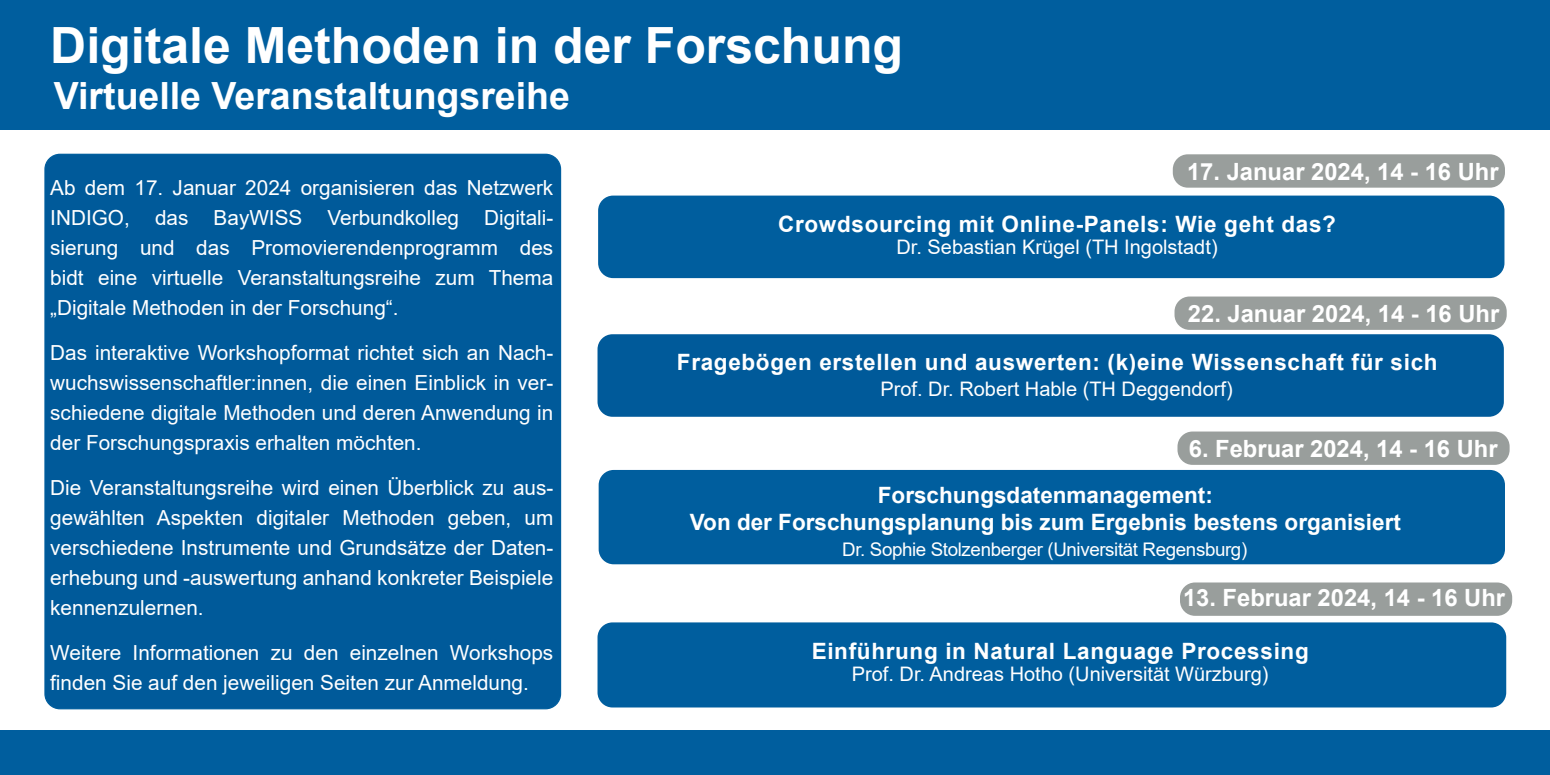
<style>
.page{position:relative;width:1550px;height:775px;background:#fff}
.page>*{position:absolute;margin:0;border:0;box-sizing:border-box;transform-origin:0 0}
.Einf__Abs__Kopie{font:700 50px "Arial";color:#fff}
.Einf__Abs__Kopie-2{font:700 37.5px "Arial";color:#fff}
.Einf__Abs__Kopie-3{font:700 23.75px "Arial";color:#fff}
.Einf__Abs__Kopie-4{font:700 22.5px "Arial";letter-spacing:.03em;color:#fff}
.Einf__Abs__Kopie-5{font:700 22.5px/27px "Arial";color:#fff;text-align:center}
.t1{font:20.75px/30px "Arial";color:#fff;text-align:justify}
.Einf__Abs__Kopie-6{font:20px "Arial";color:#fff}
.Einf__Abs__Kopie-7{font:18.75px "Arial";letter-spacing:-.02em;color:#fff}
</style>
<div class="page">
<div style="left:599px;top:470px;width:906px;height:94px;background:#005e9e;border-radius:15px"></div>
<div style="left:598px;top:622px;width:908px;height:86px;background:#005e9e;border-radius:15px"></div>
<div style="left:598px;top:334px;width:906px;height:83px;background:#005a9a;border-radius:15px"></div>
<div style="left:0;top:0;width:1550px;height:130px;background:#005e9e"></div>
<div style="left:0;top:731px;width:1550px;height:44px;background:#005e9e"></div>
<div style="left:45px;top:154px;width:516px;height:555px;background:#005a9a;border-radius:15px"></div>
<div style="left:1173px;top:154px;width:332px;height:34px;background:#999e9c;border-radius:15px"></div>
<div style="left:598px;top:196px;width:906px;height:82px;background:#005e9e;border-radius:15px"></div>
<div style="left:1175px;top:297px;width:332px;height:33px;background:#999e9c;border-radius:15px"></div>
<div style="left:1178px;top:432px;width:332px;height:33px;background:#999e9c;border-radius:15px"></div>
<div style="left:1180px;top:582px;width:332px;height:34px;background:#999e9c;border-radius:15px"></div>
<p class="Einf__Abs__Kopie" style="left:50px;top:10px;width:854px">Digitale Methoden in der Forschung</p>
<p class="Einf__Abs__Kopie-2" style="left:54px;top:69px;width:518px">Virtuelle Veranstaltungsreihe</p>
<p class="t1" style="left:50px;top:173px;width:505px">Ab dem 17. Januar 2024 organisieren das Netzwerk INDIGO, das BayWISS Verbundkolleg Digitali&shy;sierung und das Promovierendenprogramm des bidt eine virtuelle Veranstaltungsreihe zum Thema „Digitale Methoden in der Forschung“.</p>
<p class="t1" style="left:50px;top:338px;width:505px">Das interaktive Workshopformat richtet sich an Nach&shy;wuchswissenschaftler:innen, die einen Einblick in ver&shy;schiedene digitale Methoden und deren Anwendung in der Forschungspraxis erhalten möchten.</p>
<p class="t1" style="left:50px;top:473px;width:505px">Die Veranstaltungsreihe wird einen Überblick zu aus&shy;gewählten Aspekten digitaler Methoden geben, um verschiedene Instrumente und Grundsätze der Daten&shy;erhebung und -auswertung anhand konkreter Beispiele kennenzulernen.</p>
<p class="t1" style="left:50px;top:638px;width:505px">Weitere Informationen zu den einzelnen Workshops finden Sie auf den jeweiligen Seiten zur Anmeldung.</p>
<p class="Einf__Abs__Kopie-3" style="left:1187px;top:155px;width:313px">17. Januar 2024, 14 - 16 Uhr</p>
<p class="Einf__Abs__Kopie-4" style="left:778px;top:208px;width:559px">Crowdsourcing mit Online-Panels: Wie geht das?</p>
<p class="Einf__Abs__Kopie-6" style="left:896px;top:233px;width:323px">Dr. Sebastian Krügel (TH Ingolstadt)</p>
<p class="Einf__Abs__Kopie-3" style="left:1188px;top:297px;width:313px">22. Januar 2024, 14 - 16 Uhr</p>
<p class="Einf__Abs__Kopie-4" style="left:677px;top:346px;width:762px">Fragebögen erstellen und auswerten: (k)eine Wissenschaft für sich</p>
<p class="Einf__Abs__Kopie-6" style="left:880px;top:376px;width:354px">Prof. Dr. Robert Hable (TH Deggendorf)</p>
<p class="Einf__Abs__Kopie-3" style="left:1189px;top:431px;width:310px">6. Februar 2024, 14 - 16 Uhr</p>
<p class="Einf__Abs__Kopie-5" style="left:690px;top:482px;width:712px">Forschungsdatenmanagement:<br>Von der Forschungsplanung bis zum Ergebnis bestens organisiert</p>
<p class="Einf__Abs__Kopie-7" style="left:842px;top:537px;width:407px">Dr. Sophie Stolzenberger (Universität Regensburg)</p>
<p class="Einf__Abs__Kopie-3" style="left:1183px;top:581px;width:324px">13. Februar 2024, 14 - 16 Uhr</p>
<p class="Einf__Abs__Kopie-4" style="left:812px;top:635px;width:499px">Einführung in Natural Language Processing</p>
<p class="Einf__Abs__Kopie-6" style="left:852px;top:660px;width:418px">Prof. Dr. Andreas Hotho (Universität Würzburg)</p>
</div>
